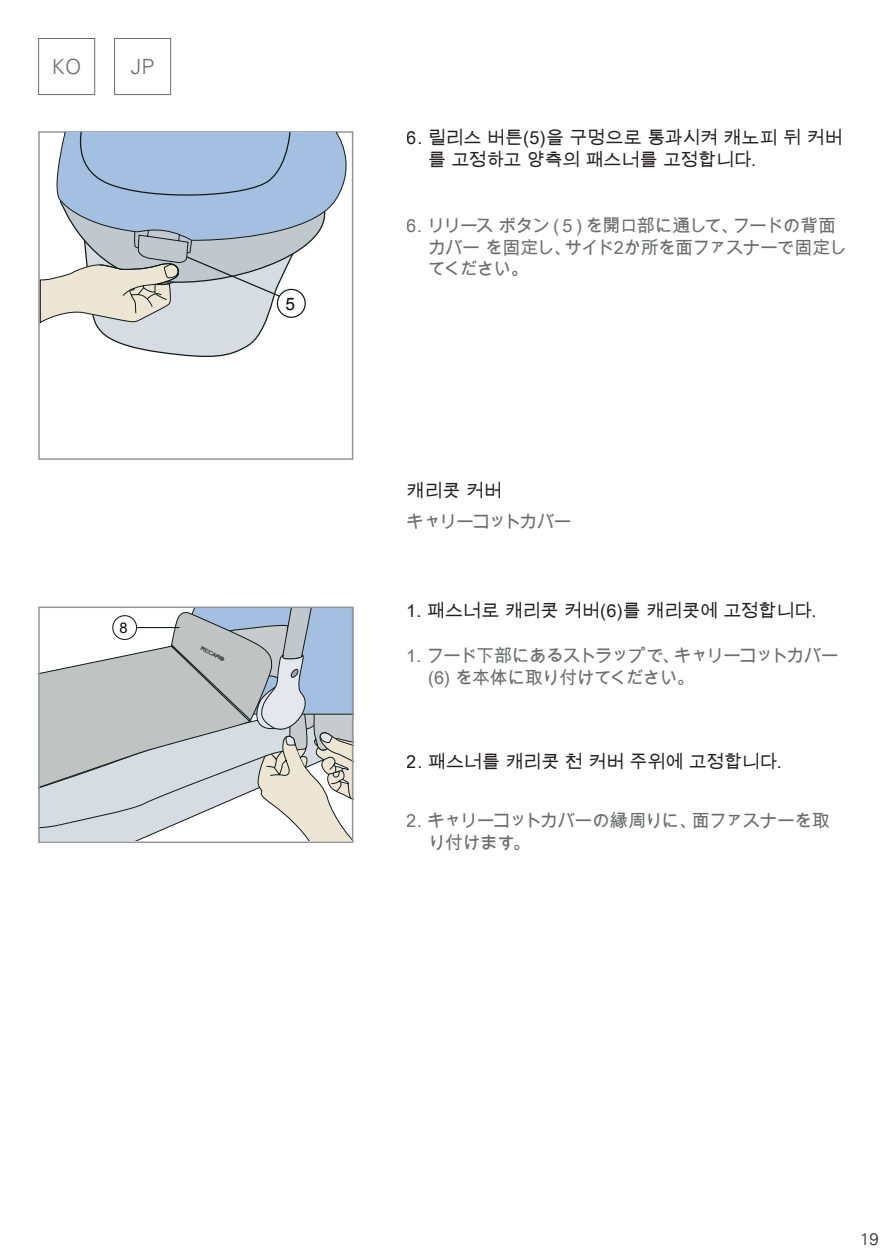
<style>
.page{position:relative;width:893px;height:1259px;background:#fff}
.page>*{position:absolute;margin:0;border:0;box-sizing:border-box;transform-origin:0 0}
.t1{font:300 21px "Univers";color:#6c6d70}
.t2{font:18px/21.6px "Arial Unicode MS";letter-spacing:-.055em;color:#6c6d70}
.t3{font:18px/21.6px "Arial Unicode MS";color:#231f20}
.t4{font:18px "Arial Unicode MS";letter-spacing:-.08em;color:#6c6d70}
.t5{font:17.1px "Arial";color:#040908}
.t6{font:300 16.5px "Univers";color:#231f20}
.t7{font:14.7px "Arial";color:#040908}
</style>
<div class="page">
<div style="left:38px;top:38px;width:57px;height:57px;border:1px solid #6c6d70"></div>
<div style="left:114px;top:38px;width:57px;height:57px;border:1px solid #6c6d70"></div>
<svg style="left:41px;top:609px;width:309px;height:231px"></svg>
<div style="left:113px;top:615px;width:24px;height:24px;background:#fff;border-radius:50%"></div>
<div style="left:112px;top:615px;width:25px;height:25px;border:1px solid #0f1a17;border-radius:50%"></div>
<hr style="left:137px;top:627px;width:43px;height:1px;background:#0f1a17">
<div style="left:38px;top:606px;width:315px;height:237px;border:2px solid #939598"></div>
<div style="left:38px;top:131px;width:315px;height:329px;border:2px solid #939598"></div>
<svg style="left:40px;top:133px;width:311px;height:228px"></svg>
<p class="t1" style="left:52px;top:54px;width:28px">KO</p>
<p class="t1" style="left:131px;top:54px;width:25px">JP</p>
<p class="t7" style="left:120px;top:618px;width:10px">8</p>
<p class="t5" style="left:285px;top:293px;width:11px">5</p>
<p class="t3" style="left:428px;top:127px;width:416px;text-indent:-21px">6. 릴리스 버튼(5)을 구멍으로 통과시켜 캐노피 뒤 커버 를 고정하고 양측의 패스너를 고정합니다.</p>
<p class="t2" style="left:428px;top:214px;width:421px;text-indent:-21px">6. リリース ボタン（5）を開口部に通して、フードの背面カバー を固定し、サイド2か所を面ファスナーで固定してください。</p>
<p class="t3" style="left:407px;top:479px;width:97px">캐리콧 커버</p>
<p class="t4" style="left:407px;top:508px;width:167px">キャリーコットカバー</p>
<p class="t3" style="left:407px;top:600px;width:411px">1. 패스너로 캐리콧 커버(6)를 캐리콧에 고정합니다.</p>
<p class="t2" style="left:428px;top:645px;width:412px;text-indent:-21px">1. フード下部にあるストラップで、キャリーコットカバー(6) を本体に取り付けてください。</p>
<p class="t3" style="left:407px;top:750px;width:377px">2. 패스너를 캐리콧 천 커버 주위에 고정합니다.</p>
<p class="t2" style="left:428px;top:810px;width:404px;text-indent:-21px">2. キャリーコットカバーの縁周りに、面ファスナーを取り付けます。</p>
<p class="t6" style="left:860px;top:1228px;width:20px">19</p>
</div>
